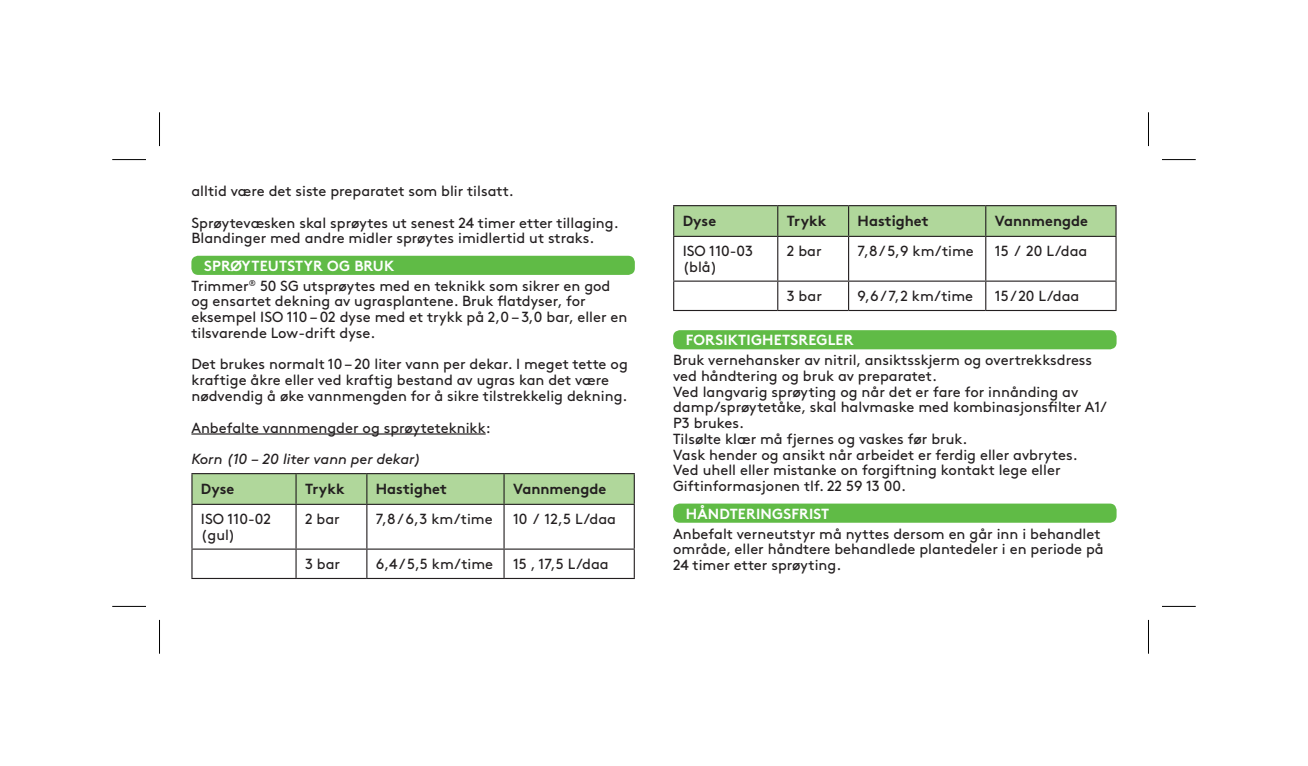
<style>
.page{position:relative;width:1308px;height:766px;background:#fff}
.page>*{position:absolute;margin:0;border:0;box-sizing:border-box;transform-origin:0 0}
.t1{font:14.62px/15.8px "Brown Pro";color:#231f20}
.t2{font:700 14.62px "Brown Pro";color:#231f20}
.t3{font:700 14.62px "Brown Pro";letter-spacing:.01em;color:#fff}
.t4{font:italic 14.62px "Brown Pro";color:#231f20}
</style>
<div class="page">
<hr style="left:191px;top:433px;width:295px;height:1px;background:#231f20">
<div style="left:191px;top:256px;width:444px;height:19px;background:#60bb46;border-radius:7px"></div>
<hr style="left:191px;top:504px;width:1px;height:44px;background:#231f20">
<hr style="left:191px;top:548px;width:105px;height:1px;background:#231f20">
<svg style="left:191px;top:549px;width:1px;height:28px"></svg>
<hr style="left:191px;top:577px;width:105px;height:2px;background:#231f20">
<hr style="left:504px;top:473px;width:131px;height:1px;background:#231f20">
<svg style="left:191px;top:473px;width:443px;height:31px;background:#a9ce95"></svg>
<hr style="left:633px;top:474px;width:2px;height:29px;background:#231f20">
<hr style="left:296px;top:503px;width:71px;height:1px;background:#231f20">
<hr style="left:295px;top:504px;width:1px;height:44px;background:#231f20">
<hr style="left:367px;top:503px;width:137px;height:1px;background:#231f20">
<hr style="left:366px;top:504px;width:1px;height:44px;background:#231f20">
<hr style="left:504px;top:503px;width:131px;height:1px;background:#231f20">
<hr style="left:503px;top:504px;width:1px;height:44px;background:#231f20">
<hr style="left:633px;top:504px;width:2px;height:44px;background:#231f20">
<hr style="left:296px;top:548px;width:71px;height:1px;background:#231f20">
<svg style="left:295px;top:549px;width:1px;height:28px"></svg>
<hr style="left:367px;top:548px;width:137px;height:1px;background:#231f20">
<svg style="left:366px;top:549px;width:1px;height:28px"></svg>
<hr style="left:504px;top:548px;width:131px;height:1px;background:#231f20">
<svg style="left:503px;top:549px;width:1px;height:28px"></svg>
<hr style="left:633px;top:549px;width:2px;height:28px;background:#231f20">
<hr style="left:296px;top:577px;width:71px;height:2px;background:#231f20">
<hr style="left:367px;top:577px;width:137px;height:2px;background:#231f20">
<hr style="left:504px;top:577px;width:131px;height:2px;background:#231f20">
<svg style="left:674px;top:206px;width:441px;height:30px;background:#add398"></svg>
<hr style="left:673px;top:205px;width:104px;height:1px;background:#231f20">
<hr style="left:673px;top:206px;width:1px;height:30px;background:#231f20">
<hr style="left:673px;top:236px;width:104px;height:1px;background:#231f20">
<hr style="left:673px;top:237px;width:1px;height:43px;background:#231f20">
<hr style="left:673px;top:280px;width:104px;height:1px;background:#231f20">
<svg style="left:673px;top:281px;width:1px;height:29px"></svg>
<hr style="left:673px;top:310px;width:104px;height:1px;background:#231f20">
<hr style="left:777px;top:205px;width:71px;height:1px;background:#231f20">
<hr style="left:777px;top:206px;width:1px;height:30px;background:#231f20">
<hr style="left:848px;top:205px;width:137px;height:1px;background:#231f20">
<hr style="left:848px;top:206px;width:1px;height:30px;background:#231f20">
<hr style="left:985px;top:205px;width:131px;height:1px;background:#231f20">
<hr style="left:985px;top:206px;width:1px;height:30px;background:#231f20">
<hr style="left:1115px;top:206px;width:1px;height:30px;background:#231f20">
<hr style="left:777px;top:236px;width:71px;height:1px;background:#231f20">
<hr style="left:777px;top:237px;width:1px;height:43px;background:#231f20">
<hr style="left:848px;top:236px;width:137px;height:1px;background:#231f20">
<hr style="left:848px;top:237px;width:1px;height:43px;background:#231f20">
<hr style="left:985px;top:236px;width:131px;height:1px;background:#231f20">
<hr style="left:985px;top:237px;width:1px;height:43px;background:#231f20">
<hr style="left:1115px;top:237px;width:1px;height:43px;background:#231f20">
<hr style="left:777px;top:280px;width:71px;height:1px;background:#231f20">
<svg style="left:777px;top:281px;width:1px;height:29px"></svg>
<hr style="left:848px;top:280px;width:137px;height:1px;background:#231f20">
<svg style="left:848px;top:281px;width:1px;height:29px"></svg>
<hr style="left:985px;top:280px;width:131px;height:1px;background:#231f20">
<svg style="left:985px;top:281px;width:1px;height:29px"></svg>
<svg style="left:1115px;top:281px;width:1px;height:29px"></svg>
<hr style="left:777px;top:310px;width:71px;height:1px;background:#231f20">
<hr style="left:848px;top:310px;width:137px;height:1px;background:#231f20">
<hr style="left:985px;top:310px;width:131px;height:1px;background:#231f20">
<div style="left:673px;top:330px;width:443px;height:19px;background:#60bb46;border-radius:7px"></div>
<div style="left:673px;top:503px;width:443px;height:19px;background:#60bb46;border-radius:7px"></div>
<hr style="left:112px;top:159px;width:34px;height:1px;background:#000">
<hr style="left:1162px;top:159px;width:33px;height:1px;background:#000">
<hr style="left:112px;top:606px;width:34px;height:1px;background:#000">
<hr style="left:1162px;top:606px;width:33px;height:1px;background:#000">
<hr style="left:159px;top:112px;width:1px;height:34px;background:#000">
<hr style="left:159px;top:619px;width:1px;height:34px;background:#000">
<hr style="left:1148px;top:112px;width:1px;height:34px;background:#000">
<hr style="left:1148px;top:619px;width:1px;height:34px;background:#000">
<p class="t1" style="left:191px;top:182px;width:324px">alltid være det siste preparatet som blir tilsatt.</p>
<p class="t1" style="left:191px;top:213px;width:429px">Sprøytevæsken skal sprøytes ut senest 24 timer etter tillaging.<br>Blandinger med andre midler sprøytes imidlertid ut straks.</p>
<p class="t3" style="left:204px;top:254px;width:191px">SPRØYTEUTSTYR OG BRUK</p>
<p class="t1" style="left:191px;top:276px;width:437px">Trimmer<sup>®</sup> 50 SG utsprøytes med en teknikk som sikrer en god og ensartet dekning av ugrasplantene. Bruk flatdyser, for eksempel ISO 110 – 02 dyse med et trykk på 2,0 – 3,0 bar, eller en tilsvarende Low-drift dyse.</p>
<p class="t1" style="left:191px;top:355px;width:438px">Det brukes normalt 10 – 20 liter vann per dekar. I meget tette og kraftige åkre eller ved kraftig bestand av ugras kan det være nødvendig å øke vannmengden for å sikre tilstrekkelig dekning.</p>
<p class="t1" style="left:191px;top:418px;width:301px">Anbefalte vannmengder og sprøyteteknikk:</p>
<p class="t4" style="left:191px;top:447px;width:231px">Korn (10 – 20 liter vann per dekar)</p>
<p class="t2" style="left:201px;top:476px;width:35px">Dyse</p>
<p class="t2" style="left:305px;top:476px;width:41px">Trykk</p>
<p class="t2" style="left:376px;top:476px;width:73px">Hastighet</p>
<p class="t2" style="left:513px;top:476px;width:95px">Vannmengde</p>
<p class="t1" style="left:201px;top:510px;width:72px">ISO 110-02 (gul)</p>
<p class="t1" style="left:305px;top:510px;width:36px">2 bar</p>
<p class="t1" style="left:376px;top:510px;width:118px">7,8 / 6,3 km/time</p>
<p class="t1" style="left:513px;top:510px;width:105px">10 / 12,5 L/daa</p>
<p class="t1" style="left:305px;top:554px;width:37px">3 bar</p>
<p class="t1" style="left:376px;top:554px;width:119px">6,4 / 5,5 km/time</p>
<p class="t1" style="left:513px;top:554px;width:97px">15 , 17,5 L/daa</p>
<p class="t2" style="left:682px;top:208px;width:35px">Dyse</p>
<p class="t2" style="left:786px;top:208px;width:41px">Trykk</p>
<p class="t2" style="left:857px;top:208px;width:73px">Hastighet</p>
<p class="t2" style="left:994px;top:208px;width:95px">Vannmengde</p>
<p class="t1" style="left:682px;top:242px;width:72px">ISO 110-03 (blå)</p>
<p class="t1" style="left:786px;top:242px;width:36px">2 bar</p>
<p class="t1" style="left:857px;top:242px;width:118px">7,8 / 5,9 km/time</p>
<p class="t1" style="left:994px;top:242px;width:94px">15 / 20 L/daa</p>
<p class="t1" style="left:786px;top:287px;width:37px">3 bar</p>
<p class="t1" style="left:857px;top:287px;width:117px">9,6 / 7,2 km/time</p>
<p class="t1" style="left:994px;top:287px;width:86px">15 / 20 L/daa</p>
<p class="t3" style="left:686px;top:328px;width:169px">FORSIKTIGHETSREGLER</p>
<p class="t1" style="left:673px;top:351px;width:420px">Bruk vernehansker av nitril, ansiktsskjerm og overtrekksdress ved håndtering og bruk av preparatet.</p>
<p class="t1" style="left:673px;top:382px;width:435px">Ved langvarig sprøyting og når det er fare for innånding av damp/sprøytetåke, skal halvmaske med kombinasjonsfilter A1/<br>P3 brukes.</p>
<p class="t1" style="left:673px;top:429px;width:296px">Tilsølte klær må fjernes og vaskes før bruk.</p>
<p class="t1" style="left:673px;top:445px;width:406px">Vask hender og ansikt når arbeidet er ferdig eller avbrytes.</p>
<p class="t1" style="left:673px;top:461px;width:389px">Ved uhell eller mistanke on forgiftning kontakt lege eller<br>Giftinformasjonen tlf. 22 59 13 00.</p>
<p class="t3" style="left:686px;top:501px;width:145px">HÅNDTERINGSFRIST</p>
<p class="t1" style="left:673px;top:524px;width:432px">Anbefalt verneutstyr må nyttes dersom en går inn i behandlet område, eller håndtere behandlede plantedeler i en periode på<br>24 timer etter sprøyting.</p>
</div>
